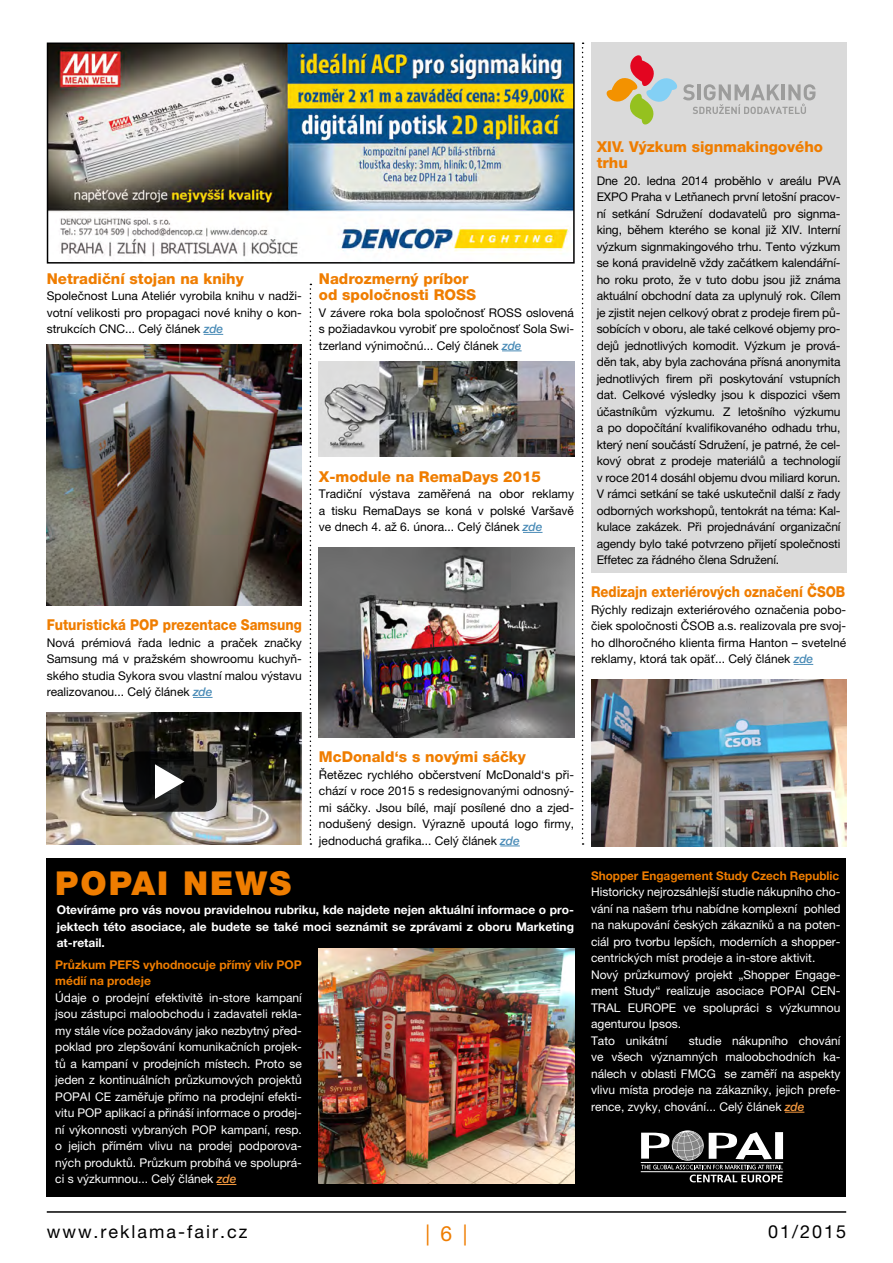
<style>
.page{position:relative;width:893px;height:1263px;background:#fff}
.page>*{position:absolute;margin:0;border:0;box-sizing:border-box;transform-origin:0 0}
.t1{font:900 33px "Helvetica Neue LT Pro";letter-spacing:.06em;color:#ef7d00}
.t2{font:21px "Helvetica Neue LT Pro";color:#ef7d00}
.t3{font:18px "Helvetica Neue LT Pro";letter-spacing:.11em;color:#000}
.t4{font:800 15px/16.5px "Helvetica Neue LT Pro";color:#ef7d00}
.t5{font:800 15px "Helvetica Neue LT Pro";color:#ef7d00;scale:.87 1}
.t6{font:800 15px "Helvetica Neue LT Pro";color:#ef7d00;scale:.88 1}
.t7{font:12px/16.5px "Helvetica Neue LT Pro";color:#000;text-align:justify}
.t8{font:12px/16.5px "Helvetica Neue LT Pro";color:#fff;text-align:justify}
.t9{font:700 12px/16.5px "Helvetica Neue LT Pro";color:#fff;text-align:justify}
.t10{font:700 12px/16.5px "Helvetica Neue LT Pro";color:#ef7d00}
.s1{font-weight:500;font-style:italic;color:#4b8cb7}
.s2{font-weight:500;font-style:italic;color:#f4993f}
</style>
<div class="page">
<hr style="left:47px;top:1211px;width:799px;height:2px;background:#000">
<svg style="left:582px;top:43px;width:2px;height:802px"></svg>
<svg style="left:310px;top:284px;width:1px;height:561px"></svg>
<div style="left:47px;top:858px;width:799px;height:339px;background:#000"></div>
<div style="left:591px;top:43px;width:255px;height:530px;background:#dadada"></div>
<svg style="left:606px;top:55px;width:209px;height:70px"></svg>
<img style="left:50px;top:46px;width:522px;height:211px">
<div style="left:47px;top:43px;width:528px;height:221px;border:2px solid #000"></div>
<img style="left:319px;top:948px;width:256px;height:235px">
<svg style="left:217px;top:1184px;width:19px;height:1px"></svg>
<svg style="left:785px;top:1112px;width:19px;height:1px"></svg>
<svg style="left:641px;top:1130px;width:142px;height:52px"></svg>
<svg style="left:204px;top:334px;width:19px;height:1px"></svg>
<svg style="left:193px;top:697px;width:20px;height:1px"></svg>
<img style="left:47px;top:344px;width:255px;height:261px">
<img style="left:47px;top:713px;width:255px;height:132px">
<svg style="left:123px;top:751px;width:94px;height:61px;background:#171615"></svg>
<svg style="left:155px;top:764px;width:29px;height:35px"></svg>
<svg style="left:502px;top:351px;width:20px;height:1px"></svg>
<img style="left:319px;top:361px;width:255px;height:95px">
<svg style="left:523px;top:532px;width:19px;height:1px"></svg>
<img style="left:319px;top:548px;width:255px;height:190px">
<svg style="left:500px;top:846px;width:20px;height:1px"></svg>
<svg style="left:794px;top:664px;width:19px;height:1px"></svg>
<img style="left:591px;top:680px;width:255px;height:166px">
<p class="t4" style="left:47px;top:270px;width:199px">Netradiční stojan na knihy</p>
<p class="t7" style="left:47px;top:287px;width:257px">Společnost Luna Ateliér vyrobila knihu v nadži&shy;votní velikosti pro propagaci nové knihy o kon&shy;strukcích CNC... Celý článek <span class="s1">zde</span></p>
<p class="t4" style="left:319px;top:270px;width:159px">Nadrozmerný príbor od spoločnosti ROSS</p>
<p class="t7" style="left:319px;top:304px;width:257px">V závere roka bola spoločnosť ROSS oslovená s požiadavkou vyrobiť pre spoločnosť Sola Swi&shy;tzerland výnimočnú... Celý článek <span class="s1">zde</span></p>
<p class="t4" style="left:319px;top:468px;width:223px">X-module na RemaDays 2015</p>
<p class="t7" style="left:319px;top:485px;width:257px">Tradiční výstava zaměřená na obor reklamy a tisku RemaDays se koná v polské Varšavě ve dnech 4. až 6. února... Celý článek <span class="s1">zde</span></p>
<p class="t6" style="left:47px;top:616px;width:291px">Futuristická POP prezentace Samsung</p>
<p class="t7" style="left:47px;top:634px;width:257px">Nová prémiová řada lednic a praček značky Samsung má v pražském showroomu kuchyň&shy;ského studia Sykora svou vlastní malou výstavu realizovanou... Celý článek <span class="s1">zde</span></p>
<p class="t4" style="left:597px;top:138px;width:228px">XIV. Výzkum signmakingového trhu</p>
<p class="t7" style="left:597px;top:172px;width:245px">Dne 20. ledna 2014 proběhlo v areálu PVA EXPO Praha v Letňanech první letošní pracov&shy;ní setkání Sdružení dodavatelů pro signma&shy;king, během kterého se konal již XIV. Interní výzkum signmakingového trhu. Tento výzkum se koná pravidelně vždy začátkem kalendářní&shy;ho roku proto, že v tuto dobu jsou již známa aktuální obchodní data za uplynulý rok. Cílem je zjistit nejen celkový obrat z prodeje firem pů&shy;sobících v oboru, ale také celkové objemy pro&shy;dejů jednotlivých komodit. Výzkum je prová&shy;děn tak, aby byla zachována přísná anonymita jednotlivých firem při poskytování vstupních dat. Celkové výsledky jsou k dispozici všem účastníkům výzkumu. Z letošního výzkumu a po dopočítání kvalifikovaného odhadu trhu, který není součástí Sdružení, je patrné, že cel&shy;kový obrat z prodeje materiálů a technologií v roce 2014 dosáhl objemu dvou miliard korun.<br>V rámci setkání se také uskutečnil další z řady odborných workshopů, tentokrát na téma: Kal&shy;kulace zakázek. Při projednávání organizační agendy bylo také potvrzeno přijetí společnosti Effetec za řádného člena Sdružení.</p>
<p class="t5" style="left:591px;top:583px;width:294px">Redizajn exteriérových označení ČSOB</p>
<p class="t7" style="left:591px;top:601px;width:257px">Rýchly redizajn exteriérového označenia pobo&shy;čiek spoločnosti ČSOB a.s. realizovala pre svoj&shy;ho dlhoročného klienta firma Hanton – svetelné reklamy, ktorá tak opäť... Celý článek <span class="s1">zde</span></p>
<h1 class="t1" style="left:55px;top:863px;width:238px">POPAI NEWS</h1>
<p class="t4" style="left:319px;top:749px;width:208px">McDonald‘s s novými sáčky</p>
<p class="t7" style="left:319px;top:766px;width:257px">Řetězec rychlého občerstvení McDonald‘s při&shy;chází v roce 2015 s redesignovanými odnosný&shy;mi sáčky. Jsou bílé, mají posílené dno a zjed&shy;nodušený design. Výrazně upoutá logo firmy, jednoduchá grafika... Celý článek <span class="s1">zde</span></p>
<p class="t9" style="left:57px;top:901px;width:519px">Otevíráme pro vás novou pravidelnou rubriku, kde najdete nejen aktuální informace o pro&shy;jektech této asociace, ale budete se také moci seznámit se zprávami z oboru Marketing at-retail.</p>
<p class="t10" style="left:55px;top:956px;width:248px">Průzkum PEFS vyhodnocuje přímý vliv POP médií na prodeje</p>
<p class="t8" style="left:55px;top:989px;width:248px">Údaje o prodejní efektivitě in-store kampaní jsou zástupci maloobchodu i zadavateli rekla&shy;my stále více požadovány jako nezbytný před&shy;poklad pro zlepšování komunikačních projek&shy;tů a kampaní v prodejních místech. Proto se jeden z kontinuálních průzkumových projektů POPAI CE zaměřuje přímo na prodejní efekti&shy;vitu POP aplikací a přináší informace o prodej&shy;ní výkonnosti vybraných POP kampaní, resp. o jejich přímém vlivu na prodej podporova&shy;ných produktů. Průzkum probíhá ve spoluprá&shy;ci s výzkumnou... Celý článek <span class="s2">zde</span></p>
<p class="t10" style="left:591px;top:867px;width:250px">Shopper Engagement Study Czech Republic</p>
<p class="t8" style="left:591px;top:884px;width:251px;text-align:left">Historicky nejrozsáhlejší studie nákupního cho&shy;vání na našem trhu nabídne komplexní pohled na nakupování českých zákazníků a na poten&shy;ciál pro tvorbu lepších, moderních a shopper&shy;centrických míst prodeje a in-store aktivit.<br>Nový průzkumový projekt „Shopper Engage&shy;ment Study“ realizuje asociace POPAI CEN-TRAL EUROPE ve spolupráci s výzkumnou agenturou Ipsos.<br>Tato unikátní</p>
<p class="t8" style="left:591px;top:1032px;width:251px;text-indent:98px">studie nákupního chování ve všech významných maloobchodních ka&shy;nálech v oblasti FMCG se zaměří na aspekty vlivu místa prodeje na zákazníky, jejich prefe&shy;rence, zvyky, chování... Celý článek <span class="s2">zde</span></p>
<h3 class="t3" style="left:47px;top:1221px;width:202px">www.reklama-fair.cz</h3>
<h2 class="t2" style="left:425px;top:1220px;width:43px">| 6 |</h2>
<h3 class="t3" style="left:768px;top:1221px;width:79px">01/2015</h3>
</div>
